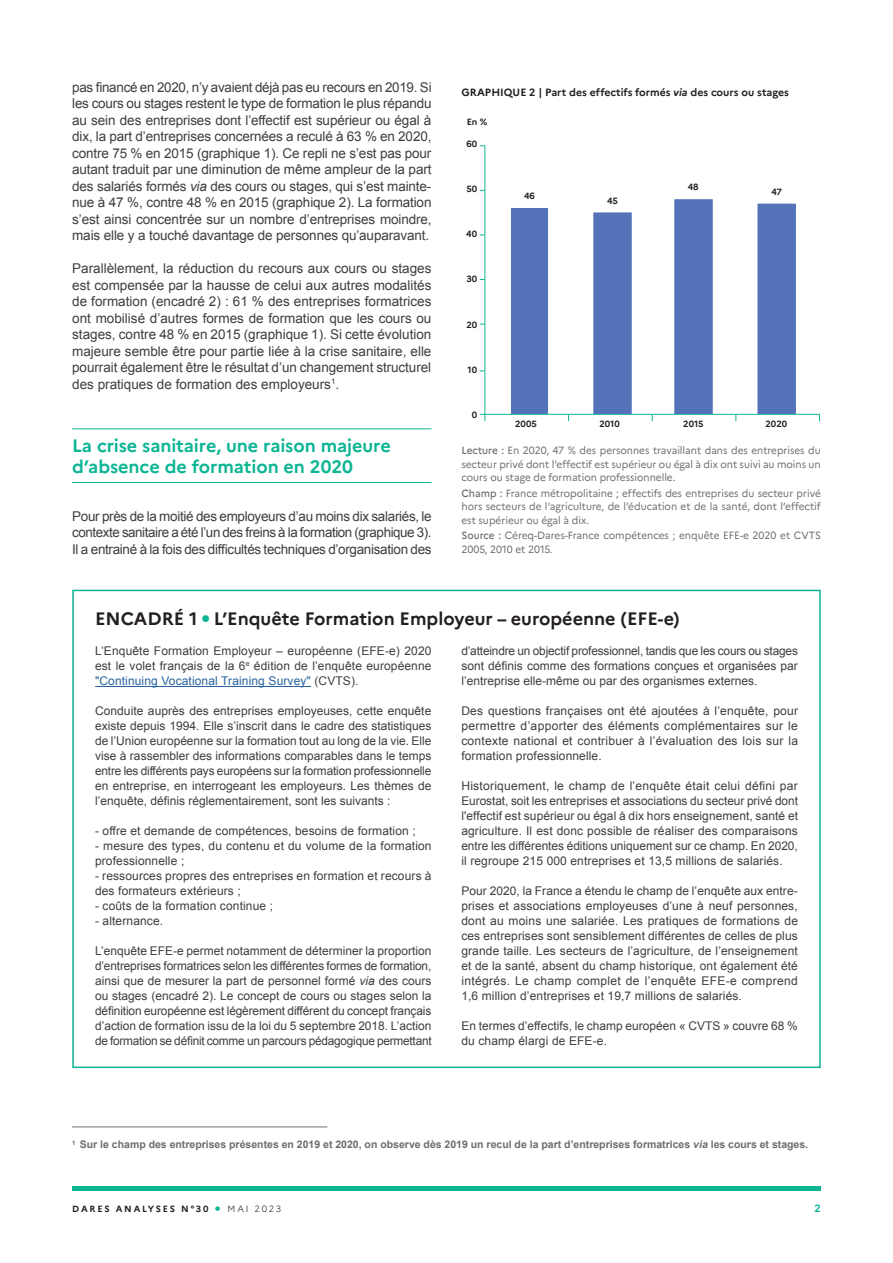
<style>
.page{position:relative;width:893px;height:1263px;background:#fff}
.page>*{position:absolute;margin:0;border:0;box-sizing:border-box;transform-origin:0 0}
.t1{font:700 18px/21px "Marianne";letter-spacing:-.005em;color:#0cb594}
.t2{font:700 18px "Marianne";color:#231f20}
.t3{font:13.5px/16.5px "Arial";letter-spacing:-.01em;color:#3e3e3f;text-align:justify}
.t4{font:12px/15px "Arial";letter-spacing:.01em;color:#3e3e3f;text-align:justify}
.t5{font:10.5px/13.5px "Marianne";color:#6c6d70;text-align:justify;scale:.95 1}
.t6{font:700 10.5px "Arial";color:#6c6d70}
.t7{font:700 10.5px "Marianne";color:#231f20}
.t8{font:700 10.5px "Marianne";color:#0cb594}
.t9{font:700 9px "Marianne";color:#231f20}
.t10{font:700 9px "Marianne";letter-spacing:.2em;color:#231f20}
.t11{font:300 9px "Marianne";letter-spacing:.2em;color:#231f20}
.s1{font-style:italic}
.s2{font-weight:500}
.s3{color:#2763a1}
.s4{font-size:21px;color:#0cb594}
</style>
<div class="page">
<div style="left:72px;top:1186px;width:749px;height:5px;background:#0cb594"></div>
<hr style="left:72px;top:428px;width:359px;height:1px;background:#0cb594">
<hr style="left:72px;top:482px;width:359px;height:1px;background:#0cb594">
<hr style="left:72px;top:1126px;width:255px;height:1px;background:#6c6d70">
<hr style="left:484px;top:146px;width:1px;height:269px;background:#0fb493">
<hr style="left:480px;top:414px;width:340px;height:1px;background:#0fb493">
<svg style="left:511px;top:199px;width:285px;height:215px;fill:#5372b8"></svg>
<svg style="left:202px;top:615px;width:7px;height:7px"></svg>
<hr style="left:95px;top:686px;width:216px;height:1px;background:#2763a1">
<div style="left:72px;top:590px;width:749px;height:478px;border:2px solid #0cb594"></div>
<p class="t3" style="left:72px;top:79px;width:361px">pas financé en 2020, n’y avaient déjà pas eu recours en 2019. Si les cours ou stages restent le type de formation le plus répandu au sein des entreprises dont l’effectif est supérieur ou égal à dix, la part d’entreprises concernées a reculé à 63 % en 2020, contre 75 % en 2015 (graphique 1). Ce repli ne s’est pas pour autant traduit par une diminution de même ampleur de la part des salariés formés <span class="s1">via</span> des cours ou stages, qui s’est mainte&shy;nue à 47 %, contre 48 % en 2015 (graphique 2). La formation s’est ainsi concentrée sur un nombre d’entreprises moindre, mais elle y a touché davantage de personnes qu’auparavant.</p>
<p class="t3" style="left:72px;top:260px;width:361px">Parallèlement, la réduction du recours aux cours ou stages est compensée par la hausse de celui aux autres modalités de formation (encadré 2) : 61 % des entreprises formatrices ont mobilisé d’autres formes de formation que les cours ou stages, contre 48 % en 2015 (graphique 1). Si cette évolution majeure semble être pour partie liée à la crise sanitaire, elle pourrait également être le résultat d’un changement structurel des pratiques de formation des employeurs<sup>1</sup>.</p>
<h1 class="t1" style="left:72px;top:435px;width:320px">La crise sanitaire, une raison majeure d’absence de formation en 2020</h1>
<p class="t3" style="left:72px;top:508px;width:361px">Pour près de la moitié des employeurs d’au moins dix salariés, le contexte sanitaire a été l’un des freins à la formation (graphique 3).<br>Il a entrainé à la fois des difficultés techniques d’organisation des</p>
<p class="t7" style="left:461px;top:86px;width:329px">GRAPHIQUE 2 | Part des effectifs formés <span class="s1">via</span> des cours ou stages</p>
<p class="t9" style="left:467px;top:116px;width:22px">En %</p>
<p class="t9" style="left:466px;top:139px;width:12px">60</p>
<p class="t9" style="left:466px;top:184px;width:12px">50</p>
<p class="t9" style="left:466px;top:229px;width:12px">40</p>
<p class="t9" style="left:466px;top:274px;width:12px">30</p>
<p class="t9" style="left:466px;top:319px;width:12px">20</p>
<p class="t9" style="left:468px;top:364px;width:11px">10</p>
<p class="t9" style="left:472px;top:409px;width:7px">0</p>
<p class="t9" style="left:524px;top:190px;width:12px">46</p>
<p class="t9" style="left:607px;top:196px;width:12px">45</p>
<p class="t9" style="left:688px;top:182px;width:12px">48</p>
<p class="t9" style="left:771px;top:187px;width:12px">47</p>
<p class="t9" style="left:515px;top:418px;width:23px">2005</p>
<p class="t9" style="left:600px;top:418px;width:22px">2010</p>
<p class="t9" style="left:683px;top:418px;width:22px">2015</p>
<p class="t9" style="left:766px;top:418px;width:23px">2020</p>
<p class="t5" style="left:461px;top:443px;width:380px"><span class="s2">Lecture :</span> En 2020, 47 % des personnes travaillant dans des entreprises du secteur privé dont l’effectif est supérieur ou égal à dix ont suivi au moins un cours ou stage de formation professionnelle.</p>
<p class="t5" style="left:461px;top:486px;width:380px"><span class="s2">Champ :</span> France métropolitaine ; effectifs des entreprises du secteur privé hors secteurs de l’agriculture, de l’éducation et de la santé, dont l’effectif est supérieur ou égal à dix.</p>
<p class="t5" style="left:461px;top:529px;width:380px"><span class="s2">Source :</span> Céreq-Dares-France compétences ; enquête EFE-e 2020 et CVTS<br>2005, 2010 et 2015.</p>
<h1 class="t2" style="left:95px;top:608px;width:586px">ENCADRÉ 1 L’Enquête Formation Employeur – européenne (EFE-e)</h1>
<p class="t4" style="left:95px;top:644px;width:338px">L’Enquête Formation Employeur – européenne (EFE-e) 2020 est le volet français de la 6<sup>e</sup> édition de l’enquête européenne <span class="s3">"Continuing Vocational Training Survey"</span> (CVTS).</p>
<p class="t4" style="left:95px;top:704px;width:338px">Conduite auprès des entreprises employeuses, cette enquête existe depuis 1994. Elle s’inscrit dans le cadre des statistiques de l’Union européenne sur la formation tout au long de la vie. Elle vise à rassembler des informations comparables dans le temps entre les différents pays européens sur la formation professionnelle en entreprise, en interrogeant les employeurs. Les thèmes de l’enquête, définis réglementairement, sont les suivants :</p>
<p class="t4" style="left:95px;top:824px;width:322px">- offre et demande de compétences, besoins de formation ;</p>
<p class="t4" style="left:95px;top:839px;width:338px">- mesure des types, du contenu et du volume de la formation professionnelle ;</p>
<p class="t4" style="left:95px;top:869px;width:338px">- ressources propres des entreprises en formation et recours à des formateurs extérieurs ;</p>
<p class="t4" style="left:95px;top:899px;width:180px">- coûts de la formation continue ;</p>
<p class="t4" style="left:95px;top:914px;width:70px">- alternance.</p>
<p class="t4" style="left:95px;top:944px;width:338px">L’enquête EFE-e permet notamment de déterminer la proportion d’entreprises formatrices selon les différentes formes de formation, ainsi que de mesurer la part de personnel formé <span class="s1">via</span> des cours ou stages (encadré 2). Le concept de cours ou stages selon la définition européenne est légèrement différent du concept français d’action de formation issu de la loi du 5 septembre 2018. L’action de formation se définit comme un parcours pédagogique permettant</p>
<p class="t4" style="left:461px;top:644px;width:338px">d’atteindre un objectif professionnel, tandis que les cours ou stages sont définis comme des formations conçues et organisées par l’entreprise elle-même ou par des organismes externes.</p>
<p class="t4" style="left:461px;top:704px;width:338px">Des questions françaises ont été ajoutées à l’enquête, pour permettre d’apporter des éléments complémentaires sur le contexte national et contribuer à l’évaluation des lois sur la formation professionnelle.</p>
<p class="t4" style="left:461px;top:779px;width:338px">Historiquement, le champ de l’enquête était celui défini par Eurostat, soit les entreprises et associations du secteur privé dont l'effectif est supérieur ou égal à dix hors enseignement, santé et agriculture. Il est donc possible de réaliser des comparaisons entre les différentes éditions uniquement sur ce champ. En 2020, il regroupe 215 000 entreprises et 13,5 millions de salariés.</p>
<p class="t4" style="left:461px;top:884px;width:338px">Pour 2020, la France a étendu le champ de l’enquête aux entre&shy;prises et associations employeuses d’une à neuf personnes, dont au moins une salariée. Les pratiques de formations de ces entreprises sont sensiblement différentes de celles de plus grande taille. Les secteurs de l’agriculture, de l’enseignement et de la santé, absent du champ historique, ont également été intégrés. Le champ complet de l’enquête EFE-e comprend 1,6 million d’entreprises et 19,7 millions de salariés.</p>
<p class="t4" style="left:461px;top:1019px;width:338px">En termes d’effectifs, le champ européen « CVTS » couvre 68 % du champ élargi de EFE-e.</p>
<p class="t6" style="left:72px;top:1137px;width:737px"><sup>1</sup> Sur le champ des entreprises présentes en 2019 et 2020, on observe dès 2019 un recul de la part d’entreprises formatrices <span class="s1">via</span> les cours et stages.</p>
<p class="t10" style="left:72px;top:1203px;width:138px">DARES ANALYSES N°30</p>
<p class="t11" style="left:215px;top:1203px;width:68px"><span class="s4">•</span> MAI 2023</p>
<p class="t8" style="left:814px;top:1202px;width:8px">2</p>
</div>
